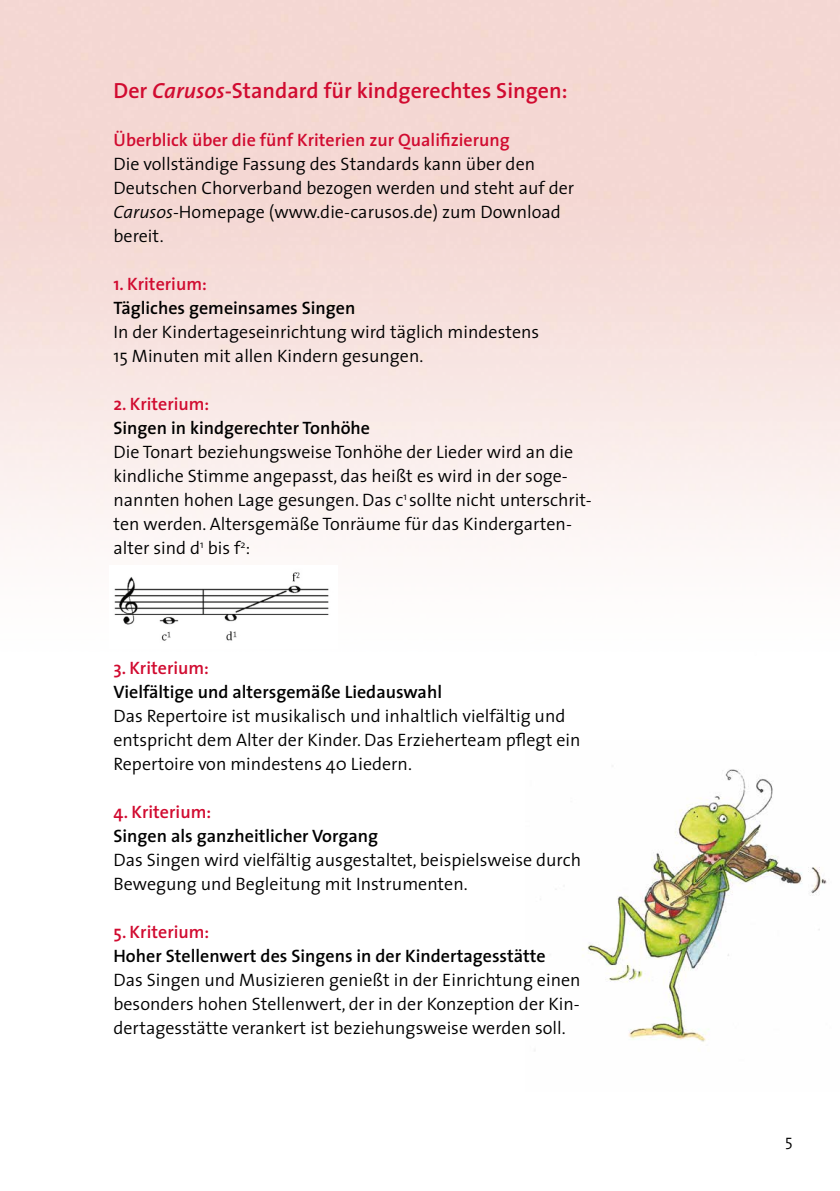
<style>
.page{position:relative;width:840px;height:1191px;background:#fff}
.page>*{position:absolute;margin:0;border:0;box-sizing:border-box;transform-origin:0 0}
.t1{font:600 22px "The Sans";color:#d10b30}
.t2{font:300 18px/24px "The Sans";color:#000}
.t3{font:600 18px "The Sans";color:#000}
.t4{font:600 18px "The Sans";color:#d10b30}
.t5{font:300 16px "The Sans";color:#000}
.s1{font-style:italic}
</style>
<div class="page">
<img style="left:534px;top:769px;width:293px;height:282px">
<img style="left:114px;top:571px;width:215px;height:70px">
<p class="t1" style="left:113px;top:76px;width:455px">Der <span class="s1">Carusos</span>-Standard für kindgerechtes Singen:</p>
<p class="t4" style="left:113px;top:128px;width:397px">Überblick über die fünf Kriterien zur Qualifizierung</p>
<p class="t2" style="left:113px;top:152px;width:462px">Die vollständige Fassung des Standards kann über den Deutschen Chorverband bezogen werden und steht auf der <span class="s1">Carusos</span>-Homepage (www.die-carusos.de) zum Download bereit.</p>
<p class="t4" style="left:113px;top:272px;width:95px">1. Kriterium:</p>
<p class="t3" style="left:113px;top:296px;width:243px">Tägliches gemeinsames Singen</p>
<p class="t2" style="left:113px;top:320px;width:427px">In der Kindertageseinrichtung wird täglich mindestens<br>15 Minuten mit allen Kindern gesungen.</p>
<p class="t4" style="left:113px;top:392px;width:97px">2. Kriterium:</p>
<p class="t3" style="left:113px;top:416px;width:258px">Singen in kindgerechter Tonhöhe</p>
<p class="t2" style="left:113px;top:440px;width:479px">Die Tonart beziehungsweise Tonhöhe der Lieder wird an die kindliche Stimme angepasst, das heißt es wird in der soge&shy;nannten hohen Lage gesungen. Das c<sup>1</sup> sollte nicht unterschrit&shy;ten werden. Altersgemäße Tonräume für das Kindergarten&shy;alter sind d<sup>1</sup> bis f<sup>2</sup>:</p>
<p class="t4" style="left:113px;top:656px;width:97px">3. Kriterium:</p>
<p class="t3" style="left:113px;top:680px;width:330px">Vielfältige und altersgemäße Liedauswahl</p>
<p class="t2" style="left:113px;top:704px;width:468px">Das Repertoire ist musikalisch und inhaltlich vielfältig und entspricht dem Alter der Kinder. Das Erzieherteam pflegt ein<br>Repertoire von mindestens 40 Liedern.</p>
<p class="t4" style="left:113px;top:800px;width:99px">4. Kriterium:</p>
<p class="t3" style="left:113px;top:824px;width:266px">Singen als ganzheitlicher Vorgang</p>
<p class="t2" style="left:113px;top:848px;width:469px">Das Singen wird vielfältig ausgestaltet, beispielsweise durch<br>Bewegung und Begleitung mit Instrumenten.</p>
<p class="t4" style="left:113px;top:920px;width:97px">5. Kriterium:</p>
<p class="t3" style="left:113px;top:944px;width:433px">Hoher Stellenwert des Singens in der Kindertagesstätte</p>
<p class="t2" style="left:113px;top:968px;width:468px;text-align:justify">Das Singen und Musizieren genießt in der Einrichtung einen besonders hohen Stellenwert, der in der Konzeption der Kin&shy;dertagesstätte verankert ist beziehungsweise werden soll.</p>
<p class="t5" style="left:784px;top:1130px;width:9px">5</p>
</div>
